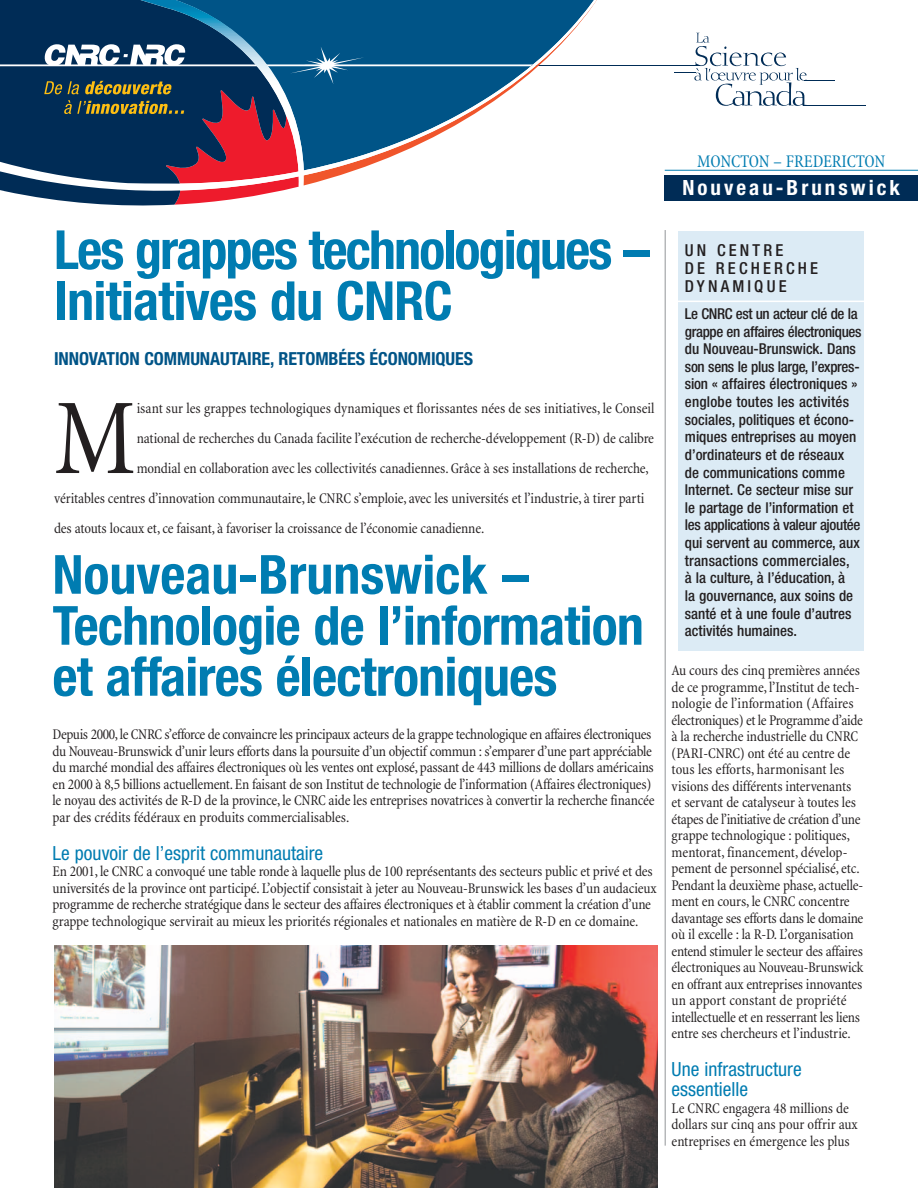
<style>
.page{position:relative;width:918px;height:1188px;background:#fff}
.page>*{position:absolute;margin:0;border:0;box-sizing:border-box;transform-origin:0 0}
.t1{font:condensed 109.5px "Minion";color:#231f20}
.t2{font:700 condensed 54px/51px "Helvetica Neue";letter-spacing:-.015em;color:#007cb1}
.t3{font:700 condensed 54px/51px "Helvetica Neue";letter-spacing:-.035em;color:#007cb1}
.t4{font:700 condensed 21px "Helvetica Neue";letter-spacing:.145em;color:#fff}
.t5{font:condensed 19.5px/20.2px "Helvetica Neue";color:#007cb1}
.t6{font:700 condensed 18px "Helvetica Neue";letter-spacing:-.005em;color:#005487}
.t7{font:condensed 18px "Minion";letter-spacing:-.015em;color:#007cb1}
.t8{font:500 condensed 16.5px/18px "Helvetica Neue";letter-spacing:.19em;color:#231f20}
.t9{font:condensed 15px/16.5px "Minion";letter-spacing:-.015em;color:#231f20}
.t10{font:500 condensed 15px/17.7px "Helvetica Neue";color:#231f20}
</style>
<div class="page">
<hr style="left:106px;top:65px;width:594px;height:1px;background:#002c56">
<hr style="left:803px;top:105px;width:63px;height:1px;background:#002c56">
<hr style="left:804px;top:80px;width:31px;height:1px;background:#002c56">
<svg style="left:674px;top:33px;width:133px;height:73px"></svg>
<svg style="left:533px;top:0;width:64px;height:71px"></svg>
<svg style="left:0;top:0;width:533px;height:206px"></svg>
<div style="left:664px;top:175px;width:254px;height:25px;background:#002c56"></div>
<hr style="left:665px;top:230px;width:1px;height:916px;background:#939598">
<hr style="left:665px;top:170px;width:253px;height:1px;background:#007cb1">
<img style="left:54px;top:945px;width:604px;height:243px">
<div style="left:679px;top:231px;width:185px;height:420px;background:#dcebf5"></div>
<hr style="left:671px;top:301px;width:233px;height:1px;background:#fff">
<h2 class="t3" style="left:54px;top:229px;width:597px">Les grappes technologiques –<br>Initiatives du CNRC</h2>
<p class="t6" style="left:54px;top:352px;width:421px">INNOVATION COMMUNAUTAIRE, RETOMBÉES ÉCONOMIQUES</p>
<h1 class="t1" style="left:54px;top:396px;width:84px">M</h1>
<p class="t9" style="left:137px;top:401px;width:519px">isant sur les grappes technologiques dynamiques et florissantes nées de ses initiatives, le Conseil</p>
<p class="t9" style="left:137px;top:431px;width:519px">national de recherches du Canada facilite l’exécution de recherche-développement (R-D) de calibre</p>
<p class="t9" style="left:137px;top:461px;width:514px">mondial en collaboration avec les collectivités canadiennes. Grâce à ses installations de recherche,</p>
<p class="t9" style="left:54px;top:491px;width:592px">véritables centres d’innovation communautaire, le CNRC s’emploie, avec les universités et l’industrie, à tirer parti</p>
<p class="t9" style="left:54px;top:521px;width:432px">des atouts locaux et, ce faisant, à favoriser la croissance de l’économie canadienne.</p>
<h2 class="t2" style="left:52px;top:554px;width:593px">Nouveau-Brunswick –<br>Technologie de l’information et affaires électroniques</h2>
<p class="t9" style="left:52px;top:728px;width:604px">Depuis 2000, le CNRC s’efforce de convaincre les principaux acteurs de la grappe technologique en affaires électroniques du Nouveau-Brunswick d’unir leurs efforts dans la poursuite d’un objectif commun : s’emparer d’une part appréciable du marché mondial des affaires électroniques où les ventes ont explosé, passant de 443 millions de dollars américains en 2000 à 8,5 billions actuellement. En faisant de son Institut de technologie de l’information (Affaires électroniques) le noyau des activités de R-D de la province, le CNRC aide les entreprises novatrices à convertir la recherche financée par des crédits fédéraux en produits commercialisables.</p>
<h3 class="t5" style="left:52px;top:845px;width:272px">Le pouvoir de l’esprit communautaire</h3>
<p class="t9" style="left:52px;top:865px;width:606px">En 2001, le CNRC a convoqué une table ronde à laquelle plus de 100 représentants des secteurs public et privé et des universités de la province ont participé. L’objectif consistait à jeter au Nouveau-Brunswick les bases d’un audacieux programme de recherche stratégique dans le secteur des affaires électroniques et à établir comment la création d’une grappe technologique servirait au mieux les priorités régionales et nationales en matière de R-D en ce domaine.</p>
<p class="t7" style="left:697px;top:154px;width:190px">MONCTON – FREDERICTON</p>
<h3 class="t4" style="left:682px;top:175px;width:219px">Nouveau-Brunswick</h3>
<p class="t8" style="left:685px;top:243px;width:135px">UN CENTRE<br>DE RECHERCHE<br>DYNAMIQUE</p>
<p class="t10" style="left:685px;top:306px;width:178px">Le CNRC est un acteur clé de la grappe en affaires électroniques du Nouveau-Brunswick. Dans son sens le plus large, l’expres&shy;sion « affaires électroniques » englobe toutes les activités sociales, politiques et écono&shy;miques entreprises au moyen d’ordinateurs et de réseaux de communications comme<br>Internet. Ce secteur mise sur le partage de l’information et les applications à valeur ajoutée qui servent au commerce, aux transactions commerciales,<br>à la culture, à l’éducation, à<br>la gouvernance, aux soins de santé et à une foule d’autres activités humaines.</p>
<p class="t9" style="left:672px;top:663px;width:193px">Au cours des cinq premières années de ce programme, l’Institut de tech&shy;nologie de l’information (Affaires électroniques) et le Programme d’aide à la recherche industrielle du CNRC (PARI-CNRC) ont été au centre de tous les efforts, harmonisant les visions des différents intervenants et servant de catalyseur à toutes les étapes de l’initiative de création d’une grappe technologique : politiques, mentorat, financement, dévelop&shy;pement de personnel spécialisé, etc.<br>Pendant la deuxième phase, actuelle&shy;ment en cours, le CNRC concentre davantage ses efforts dans le domaine où il excelle : la R-D. L’organisation entend stimuler le secteur des affaires électroniques au Nouveau-Brunswick en offrant aux entreprises innovantes un apport constant de propriété intellectuelle et en resserrant les liens entre ses chercheurs et l’industrie.</p>
<h3 class="t5" style="left:672px;top:1061px;width:132px">Une infrastructure essentielle</h3>
<p class="t9" style="left:672px;top:1101px;width:188px">Le CNRC engagera 48 millions de dollars sur cinq ans pour offrir aux entreprises en émergence les plus</p>
</div>
